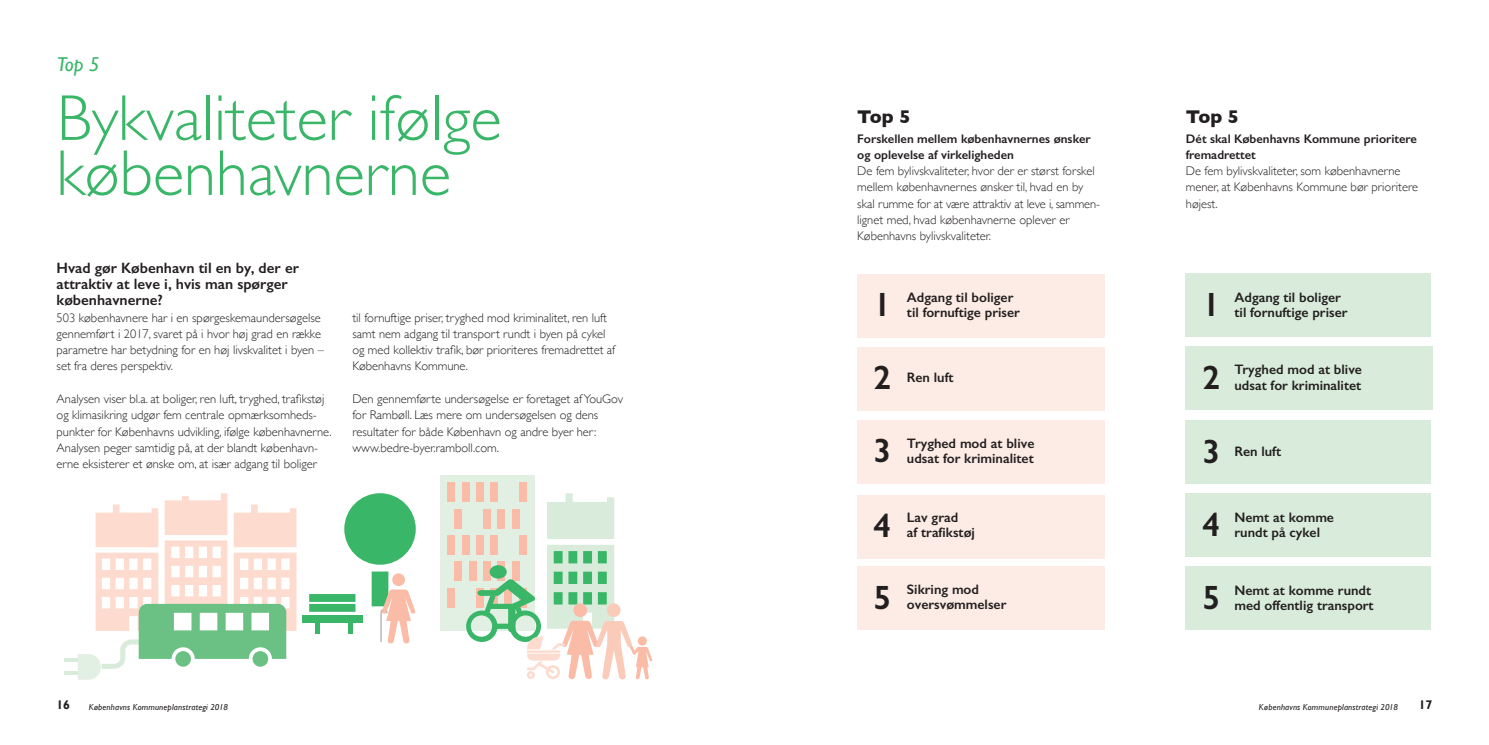
<style>
.page{position:relative;width:1489px;height:745px;background:#fff}
.page>*{position:absolute;margin:0;border:0;box-sizing:border-box;transform-origin:0 0}
.t1{font:300 65px/55px "Gill Sans";color:#39b667}
.t2{font:600 33.75px "Gill Sans";color:#231f20}
.t3{font:italic 20px "Gill Sans";color:#39b667}
.t4{font:700 18.75px "Gill Sans";letter-spacing:-.05em;color:#231f20}
.t5{font:600 15px/16.2px "Gill Sans";color:#231f20}
.t6{font:600 13.75px/15px "Gill Sans";color:#231f20}
.t7{font:300 12.5px/16.2px "Gill Sans";color:#231f20}
.t8{font:600 12.5px/16.2px "Gill Sans";color:#231f20}
.t9{font:700 12.5px "Gill Sans";color:#231f20}
.t10{font:italic 8.75px "Gill Sans";letter-spacing:.02em;color:#231f20}
</style>
<div class="page">
<div style="left:857px;top:494px;width:247px;height:64px;background:#fdece5"></div>
<div style="left:857px;top:346px;width:247px;height:64px;background:#fdece5"></div>
<div style="left:857px;top:420px;width:247px;height:63px;background:#fdece5"></div>
<div style="left:857px;top:273px;width:247px;height:64px;background:#fdece5"></div>
<div style="left:857px;top:566px;width:247px;height:64px;background:#fdece5"></div>
<div style="left:1184px;top:420px;width:245px;height:63px;background:#d9ecdb"></div>
<div style="left:1184px;top:493px;width:245px;height:64px;background:#d9ecdb"></div>
<div style="left:1184px;top:273px;width:245px;height:64px;background:#d9ecdb"></div>
<div style="left:1184px;top:566px;width:245px;height:63px;background:#d9ecdb"></div>
<div style="left:1184px;top:346px;width:247px;height:64px;background:#d9ecdb"></div>
<hr style="left:64px;top:658px;width:14px;height:3px;background:#d9ecdb">
<svg style="left:64px;top:671px;width:14px;height:3px"></svg>
<svg style="left:78px;top:493px;width:218px;height:186px"></svg>
<svg style="left:547px;top:493px;width:67px;height:45px"></svg>
<div style="left:302px;top:615px;width:61px;height:7px;background:#39b667"></div>
<div style="left:309px;top:603px;width:46px;height:8px;background:#39b667"></div>
<div style="left:309px;top:593px;width:46px;height:8px;background:#39b667"></div>
<hr style="left:315px;top:619px;width:4px;height:14px;background:#39b667">
<div style="left:440px;top:474px;width:94px;height:155px;background:#e2f0e3"></div>
<div style="left:454px;top:509px;width:8px;height:19px;background:#fabca7"></div>
<div style="left:483px;top:509px;width:8px;height:19px;background:#fabca7"></div>
<div style="left:512px;top:509px;width:7px;height:19px;background:#fabca7"></div>
<div style="left:497px;top:509px;width:8px;height:19px;background:#fabca7"></div>
<div style="left:454px;top:561px;width:8px;height:19px;background:#fabca7"></div>
<div style="left:447px;top:482px;width:8px;height:19px;background:#fabca7"></div>
<div style="left:476px;top:482px;width:7px;height:19px;background:#fabca7"></div>
<div style="left:462px;top:482px;width:7px;height:19px;background:#fabca7"></div>
<div style="left:490px;top:482px;width:8px;height:19px;background:#fabca7"></div>
<div style="left:519px;top:482px;width:7px;height:19px;background:#fabca7"></div>
<div style="left:447px;top:535px;width:8px;height:19px;background:#fabca7"></div>
<div style="left:476px;top:535px;width:7px;height:19px;background:#fabca7"></div>
<div style="left:462px;top:535px;width:7px;height:19px;background:#fabca7"></div>
<div style="left:490px;top:535px;width:8px;height:19px;background:#fabca7"></div>
<div style="left:519px;top:535px;width:7px;height:19px;background:#fabca7"></div>
<div style="left:447px;top:588px;width:8px;height:19px;background:#fabca7"></div>
<svg style="left:344px;top:493px;width:72px;height:150px"></svg>
<svg style="left:466px;top:544px;width:186px;height:135px"></svg>
<h3 class="t3" style="left:57px;top:56px;width:44px">Top 5</h3>
<h1 class="t1" style="left:57px;top:95px;width:446px">Bykvaliteter ifølge københavnerne</h1>
<p class="t5" style="left:57px;top:259px;width:244px">Hvad gør København til en by, der er attraktiv at leve i, hvis man spørger københavnerne?</p>
<p class="t7" style="left:57px;top:310px;width:269px">503 københavnere har i en spørgeskemaundersøgelse gennemført i 2017, svaret på i hvor høj grad en række parametre har betydning for en høj livskvalitet i byen – set fra deres perspektiv.</p>
<p class="t7" style="left:57px;top:390px;width:277px">Analysen viser bl.a. at boliger, ren luft, tryghed, trafikstøj og klimasikring udgør fem centrale opmærksomheds&shy;punkter for Københavns udvikling, ifølge københavnerne.<br>Analysen peger samtidig på, at der blandt københavn&shy;erne eksisterer et ønske om, at især adgang til boliger</p>
<p class="t7" style="left:352px;top:310px;width:264px">til fornuftige priser, tryghed mod kriminalitet, ren luft samt nem adgang til transport rundt i byen på cykel og med kollektiv trafik, bør prioriteres fremadrettet af Københavns Kommune.</p>
<p class="t7" style="left:352px;top:391px;width:272px">Den gennemførte undersøgelse er foretaget af YouGov for Rambøll. Læs mere om undersøgelsen og dens resultater for både København og andre byer her: www.bedre-byer.ramboll.com.</p>
<h3 class="t4" style="left:857px;top:109px;width:55px">Top 5</h3>
<p class="t8" style="left:857px;top:130px;width:235px">Forskellen mellem københavnernes ønsker og oplevelse af virkeligheden</p>
<p class="t7" style="left:857px;top:164px;width:244px">De fem bylivskvaliteter, hvor der er størst forskel mellem københavnernes ønsker til, hvad en by skal rumme for at være attraktiv at leve i, sammen&shy;lignet med, hvad københavnerne oplever er Københavns bylivskvaliteter.</p>
<h3 class="t4" style="left:1185px;top:109px;width:55px">Top 5</h3>
<p class="t8" style="left:1185px;top:130px;width:233px">Dét skal Københavns Kommune prioritere fremadrettet</p>
<p class="t7" style="left:1185px;top:164px;width:234px">De fem bylivskvaliteter, som københavnerne mener, at Københavns Kommune bør prioritere højest.</p>
<p class="t6" style="left:906px;top:289px;width:114px">Adgang til boliger til fornuftige priser</p>
<p class="t6" style="left:1234px;top:289px;width:114px">Adgang til boliger til fornuftige priser</p>
<h2 class="t2" style="left:873px;top:284px;width:19px">1</h2>
<h2 class="t2" style="left:1202px;top:284px;width:19px">1</h2>
<h2 class="t2" style="left:873px;top:357px;width:19px">2</h2>
<h2 class="t2" style="left:1202px;top:357px;width:19px">2</h2>
<p class="t6" style="left:906px;top:369px;width:48px">Ren luft</p>
<p class="t6" style="left:1234px;top:362px;width:129px">Tryghed mod at blive udsat for kriminalitet</p>
<p class="t6" style="left:906px;top:435px;width:129px">Tryghed mod at blive udsat for kriminalitet</p>
<h2 class="t2" style="left:873px;top:430px;width:19px">3</h2>
<h2 class="t2" style="left:1202px;top:431px;width:19px">3</h2>
<p class="t6" style="left:1234px;top:444px;width:48px">Ren luft</p>
<h2 class="t2" style="left:873px;top:504px;width:19px">4</h2>
<h2 class="t2" style="left:1202px;top:504px;width:19px">4</h2>
<p class="t6" style="left:906px;top:509px;width:70px">Lav grad<br>af trafikstøj</p>
<p class="t6" style="left:1234px;top:509px;width:101px">Nemt at komme rundt på cykel</p>
<p class="t6" style="left:906px;top:581px;width:101px">Sikring mod oversvømmelser</p>
<h2 class="t2" style="left:873px;top:576px;width:19px">5</h2>
<h2 class="t2" style="left:1202px;top:577px;width:19px">5</h2>
<p class="t6" style="left:1234px;top:581px;width:141px">Nemt at komme rundt med offentlig transport</p>
<p class="t9" style="left:57px;top:696px;width:15px">16</p>
<p class="t10" style="left:89px;top:703px;width:141px">Københavns Kommuneplanstrategi 2018</p>
<p class="t10" style="left:1258px;top:703px;width:141px">Københavns Kommuneplanstrategi 2018</p>
<p class="t9" style="left:1418px;top:696px;width:15px">17</p>
</div>
